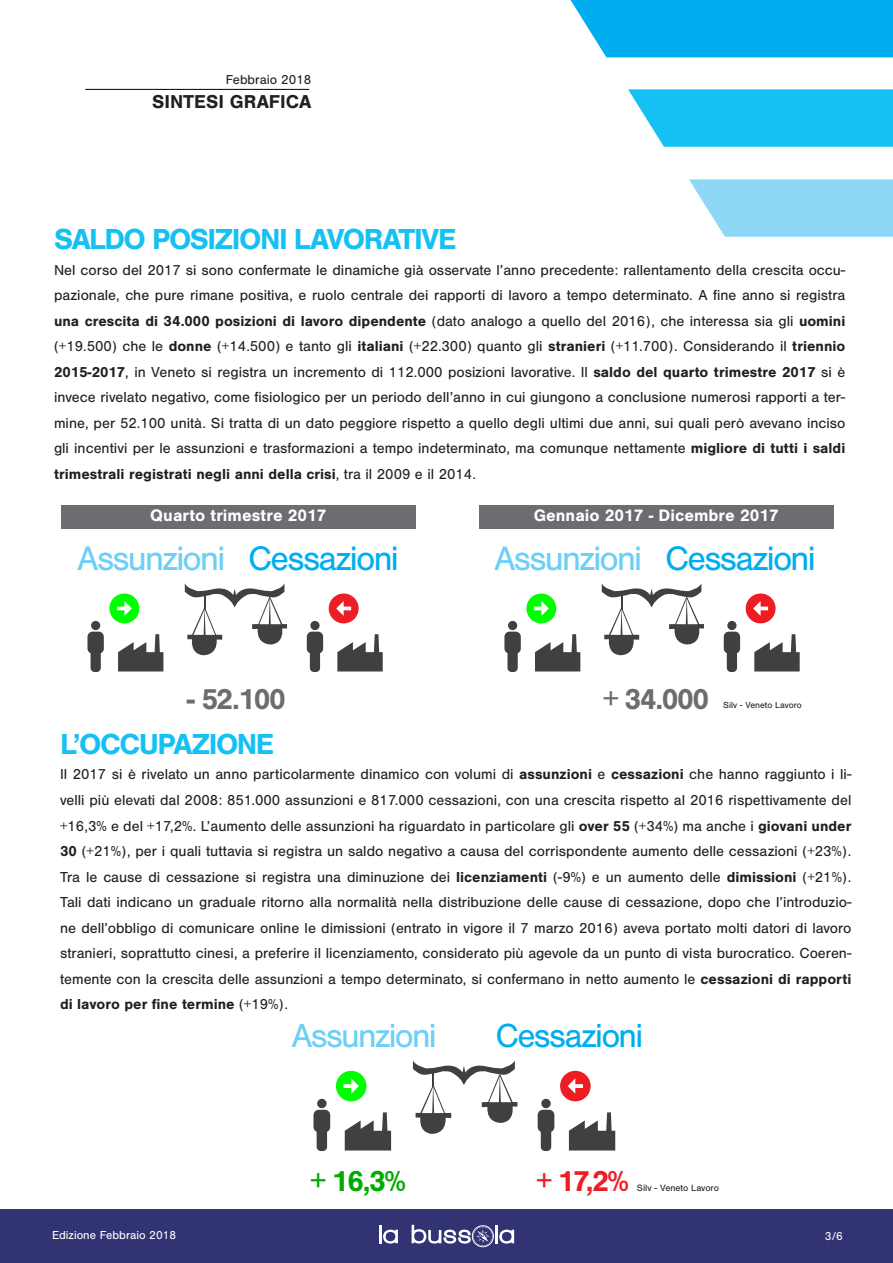
<style>
.page{position:relative;width:893px;height:1263px;background:#fff}
.page>*{position:absolute;margin:0;border:0;box-sizing:border-box;transform-origin:0 0}
.t1{font:35.1px "Nimbus San";letter-spacing:-.05em;color:#6bcff6}
.t2{font:34.5px "Nimbus San";letter-spacing:-.05em;color:#6bcff6}
.t3{font:34.5px "Nimbus San";letter-spacing:-.05em;color:#00aeef}
.t4{font:700 30px "Nimbus San";letter-spacing:-.05em;color:#15c0f2}
.t5{font:700 30px "Nimbus San";letter-spacing:-.05em;color:#6c6d70}
.t6{font:700 30px "Nimbus San";color:#00ac00}
.t7{font:700 30px "Nimbus San";color:#ee1d23}
.t8{font:700 19.35px "Nimbus San";color:#231f20}
.t9{font:700 17.25px "Nimbus San";color:#fff}
.t10{font:15px/25.5px "Nimbus San";color:#231f20;text-align:justify}
.t11{font:13.5px "Nimbus San";color:#231f20}
.t12{font:12px "Nimbus San";color:#fff}
.t13{font:9.45px "Nimbus San";color:#231f20}
.t14{font:9.15px "Nimbus San";color:#231f20}
.s1{font-weight:700}
.s2{color:#00aeef}
</style>
<div class="page">
<div style="left:0;top:1210px;width:893px;height:53px;background:#313373"></div>
<svg style="left:689px;top:179px;width:204px;height:58px;background:#98daf7"></svg>
<svg style="left:570px;top:0;width:323px;height:147px"></svg>
<hr style="left:85px;top:89px;width:224px;height:1px;background:#000">
<svg style="left:379px;top:1225px;width:19px;height:18px"></svg>
<svg style="left:412px;top:1225px;width:102px;height:22px"></svg>
<svg style="left:118px;top:634px;width:45px;height:37px"></svg>
<div style="left:91px;top:621px;width:9px;height:9px;background:#404040;border-radius:50%"></div>
<svg style="left:87px;top:632px;width:17px;height:40px"></svg>
<svg style="left:109px;top:593px;width:30px;height:30px"></svg>
<svg style="left:337px;top:634px;width:46px;height:37px"></svg>
<div style="left:310px;top:621px;width:10px;height:9px;background:#404040;border-radius:50%"></div>
<svg style="left:307px;top:632px;width:16px;height:40px"></svg>
<svg style="left:329px;top:593px;width:30px;height:30px"></svg>
<svg style="left:185px;top:583px;width:102px;height:73px"></svg>
<svg style="left:535px;top:634px;width:45px;height:37px"></svg>
<div style="left:508px;top:621px;width:9px;height:9px;background:#404040;border-radius:50%"></div>
<svg style="left:504px;top:632px;width:17px;height:40px"></svg>
<svg style="left:526px;top:593px;width:30px;height:30px"></svg>
<svg style="left:754px;top:634px;width:46px;height:37px"></svg>
<div style="left:727px;top:621px;width:9px;height:9px;background:#404040;border-radius:50%"></div>
<svg style="left:724px;top:632px;width:16px;height:40px"></svg>
<svg style="left:746px;top:593px;width:30px;height:30px"></svg>
<svg style="left:602px;top:583px;width:102px;height:73px"></svg>
<div style="left:61px;top:505px;width:354px;height:23px;background:#6c6d70"></div>
<div style="left:479px;top:505px;width:355px;height:23px;background:#6c6d70"></div>
<svg style="left:345px;top:1112px;width:46px;height:38px"></svg>
<div style="left:317px;top:1099px;width:10px;height:9px;background:#404040;border-radius:50%"></div>
<svg style="left:313px;top:1110px;width:17px;height:41px"></svg>
<svg style="left:336px;top:1071px;width:30px;height:30px"></svg>
<svg style="left:569px;top:1112px;width:46px;height:38px"></svg>
<div style="left:541px;top:1099px;width:10px;height:9px;background:#404040;border-radius:50%"></div>
<svg style="left:538px;top:1110px;width:16px;height:41px"></svg>
<svg style="left:560px;top:1071px;width:31px;height:30px"></svg>
<svg style="left:413px;top:1060px;width:104px;height:74px"></svg>
<p class="t11" style="left:226px;top:72px;width:87px">Febbraio 2018</p>
<p class="t8" style="left:152px;top:90px;width:161px">SINTESI GRAFICA</p>
<p class="t4" style="left:54px;top:222px;width:404px">SALDO POSIZIONI LAVORATIVE</p>
<p class="t10" style="left:54px;top:257px;width:793px">Nel corso del 2017 si sono confermate le dinamiche già osservate l’anno precedente: rallentamento della crescita occu&shy;pazionale, che pure rimane positiva, e ruolo centrale dei rapporti di lavoro a tempo determinato. A fine anno si registra <span class="s1">una crescita di 34.000 posizioni di lavoro dipendente</span> (dato analogo a quello del 2016), che interessa sia gli <span class="s1">uomini </span>(+19.500) che le <span class="s1">donne</span> (+14.500) e tanto gli <span class="s1">italiani</span> (+22.300) quanto gli <span class="s1">stranieri</span> (+11.700). Considerando il <span class="s1">triennio 2015-2017</span>, in Veneto si registra un incremento di 112.000 posizioni lavorative. Il <span class="s1">saldo del quarto trimestre 2017</span> si è invece rivelato negativo, come fisiologico per un periodo dell’anno in cui giungono a conclusione numerosi rapporti a ter&shy;mine, per 52.100 unità. Si tratta di un dato peggiore rispetto a quello degli ultimi due anni, sui quali però avevano inciso gli incentivi per le assunzioni e trasformazioni a tempo indeterminato, ma comunque nettamente <span class="s1">migliore di tutti i saldi trimestrali registrati negli anni della crisi</span>, tra il 2009 e il 2014.</p>
<p class="t9" style="left:150px;top:505px;width:178px">Quarto trimestre 2017</p>
<p class="t9" style="left:534px;top:505px;width:247px">Gennaio 2017 - Dicembre 2017</p>
<p class="t1" style="left:77px;top:539px;width:323px">Assunzioni <span class="s2">Cessazioni</span></p>
<p class="t1" style="left:494px;top:539px;width:323px">Assunzioni <span class="s2">Cessazioni</span></p>
<p class="t5" style="left:187px;top:682px;width:101px">- 52.100</p>
<p class="t5" style="left:603px;top:682px;width:107px">+ 34.000</p>
<p class="t14" style="left:723px;top:700px;width:80px">Silv - Veneto Lavoro</p>
<p class="t4" style="left:60px;top:727px;width:216px">L’OCCUPAZIONE</p>
<p class="t10" style="left:60px;top:762px;width:793px">Il 2017 si è rivelato un anno particolarmente dinamico con volumi di <span class="s1">assunzioni</span> e <span class="s1">cessazioni</span> che hanno raggiunto i li&shy;velli più elevati dal 2008: 851.000 assunzioni e 817.000 cessazioni, con una crescita rispetto al 2016 rispettivamente del +16,3% e del +17,2%. L’aumento delle assunzioni ha riguardato in particolare gli <span class="s1">over 55</span> (+34%) ma anche i <span class="s1">giovani under 30</span> (+21%), per i quali tuttavia si registra un saldo negativo a causa del corrispondente aumento delle cessazioni (+23%).<br>Tra le cause di cessazione si registra una diminuzione dei <span class="s1">licenziamenti</span> (-9%) e un aumento delle <span class="s1">dimissioni</span> (+21%).<br>Tali dati indicano un graduale ritorno alla normalità nella distribuzione delle cause di cessazione, dopo che l’introduzio&shy;ne dell’obbligo di comunicare online le dimissioni (entrato in vigore il 7 marzo 2016) aveva portato molti datori di lavoro stranieri, soprattutto cinesi, a preferire il licenziamento, considerato più agevole da un punto di vista burocratico. Coeren&shy;temente con la crescita delle assunzioni a tempo determinato, si confermano in netto aumento le <span class="s1">cessazioni di rapporti di lavoro per fine termine</span> (+19%).</p>
<p class="t2" style="left:291px;top:1016px;width:147px">Assunzioni</p>
<p class="t3" style="left:495px;top:1016px;width:149px">Cessazioni</p>
<p class="t6" style="left:311px;top:1164px;width:97px">+ 16,3%</p>
<p class="t7" style="left:537px;top:1164px;width:94px">+ 17,2%</p>
<p class="t13" style="left:637px;top:1182px;width:84px">Silv - Veneto Lavoro</p>
<p class="t12" style="left:52px;top:1228px;width:126px">Edizione Febbraio 2018</p>
<p class="t12" style="left:825px;top:1229px;width:19px">3/6</p>
</div>
